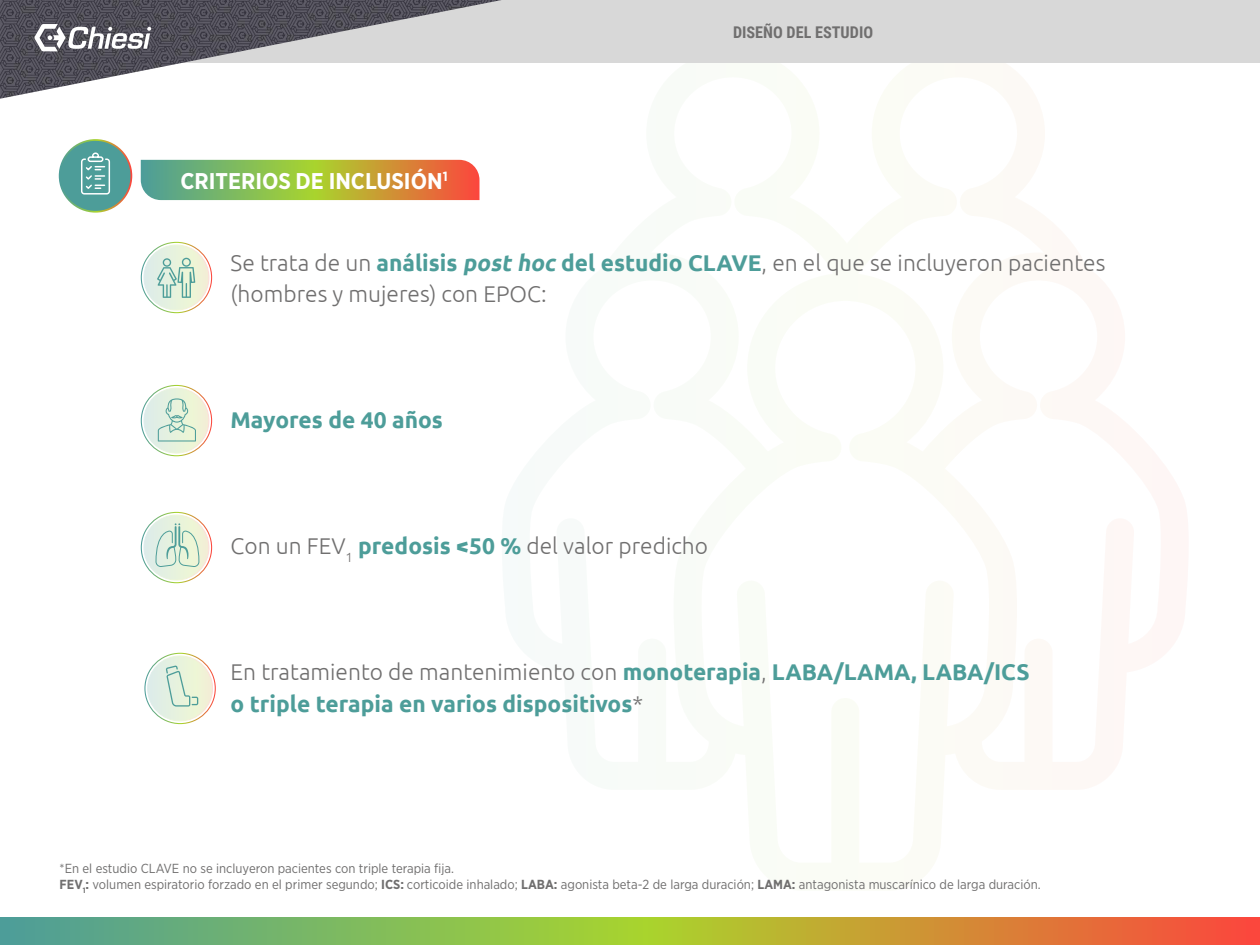
<style>
.page{position:relative;width:1260px;height:945px;background:#fff}
.page>*{position:absolute;margin:0;border:0;box-sizing:border-box;transform-origin:0 0}
.t1{font:300 22.75px/31.5px "Ubuntu";color:#706f6f}
.t2{font:700 22.75px/31.5px "Ubuntu";color:#4d9d99}
.t3{font:700 22.75px "Gotham Narrow";color:#fff}
.t4{font:700 16.19px "Roboto Condensed";color:#706f6f}
.t5{font:13.12px/15.8px "Gotham Narrow";color:#706f6f}
.s1{font-weight:700;color:#4d9d99}
.s2{font-weight:700;font-style:italic;color:#4d9d99}
.s3{font-weight:300;color:#706f6f}
.s4{font-weight:700}
</style>
<div class="page">
<div style="left:0;top:0;width:1260px;height:62px;background:#d8d8d8"></div>
<svg style="left:0;top:917px;width:1260px;height:28px;background:#a5a34d"></svg>
<svg style="left:141px;top:160px;width:339px;height:40px;background:#a6a44f"></svg>
<div style="left:60px;top:140px;width:71px;height:72px;background:#4d9d99;border-radius:50%"></div>
<div style="left:59px;top:139px;width:73px;height:74px;border:2px solid #fff;border-radius:50%"></div>
<img style="left:0;top:0;width:502px;height:99px">
<svg style="left:34px;top:24px;width:117px;height:27px;background:#8e8d93"></svg>
<svg style="left:81px;top:152px;width:30px;height:43px"></svg>
<div style="left:144px;top:515px;width:65px;height:65px;background:#e7f0dd;border-radius:50%"></div>
<div style="left:144px;top:515px;width:65px;height:65px;border:1px solid #fff;border-radius:50%"></div>
<div style="left:141px;top:512px;width:71px;height:71px;border:1px solid #fff;border-radius:50%"></div>
<svg style="left:155px;top:523px;width:45px;height:44px"></svg>
<div style="left:144px;top:388px;width:65px;height:65px;background:#e7f0dd;border-radius:50%"></div>
<div style="left:144px;top:388px;width:65px;height:65px;border:1px solid #fff;border-radius:50%"></div>
<div style="left:141px;top:385px;width:71px;height:71px;border:1px solid #fff;border-radius:50%"></div>
<div style="left:144px;top:245px;width:65px;height:65px;background:#e8f1dc;border-radius:50%"></div>
<div style="left:144px;top:245px;width:65px;height:65px;border:1px solid #fff;border-radius:50%"></div>
<div style="left:141px;top:242px;width:71px;height:71px;border:1px solid #fff;border-radius:50%"></div>
<div style="left:148px;top:656px;width:65px;height:65px;background:#e7f0de;border-radius:50%"></div>
<div style="left:147px;top:656px;width:66px;height:65px;border:1px solid #fff;border-radius:50%"></div>
<div style="left:144px;top:653px;width:72px;height:71px;border:1px solid #fff;border-radius:50%"></div>
<svg style="left:166px;top:666px;width:32px;height:41px"></svg>
<svg style="left:157px;top:258px;width:38px;height:40px"></svg>
<svg style="left:158px;top:398px;width:38px;height:44px"></svg>
<h1 class="t3" style="left:181px;top:166px;width:269px">CRITERIOS DE INCLUSIÓN<sup>1</sup></h1>
<p class="t4" style="left:733px;top:21px;width:142px">DISEÑO DEL ESTUDIO</p>
<h1 class="t1" style="left:231px;top:246px;width:876px">Se trata de un <span class="s1">análisis</span> <span class="s2">post hoc</span> <span class="s1">del estudio CLAVE</span>, en el que se incluyeron pacientes (hombres y mujeres) con EPOC:</h1>
<h1 class="t2" style="left:231px;top:404px;width:214px">Mayores de 40 años</h1>
<h1 class="t1" style="left:231px;top:530px;width:479px">Con un FEV<sub>1</sub> <span class="s1">predosis &lt;50 %</span> del valor predicho</h1>
<h1 class="t2" style="left:231px;top:656px;width:801px"><span class="s3">En tratamiento de mantenimiento con</span> monoterapia<span class="s3">,</span> LABA/LAMA, LABA/ICS o triple terapia en varios dispositivos<span class="s3">*</span></h1>
<p class="t5" style="left:60px;top:860px;width:983px">*En el estudio CLAVE no se incluyeron pacientes con triple terapia fija.<br><span class="s4">FEV</span><sub>1</sub><span class="s4">:</span> volumen espiratorio forzado en el primer segundo; <span class="s4">ICS:</span> corticoide inhalado; <span class="s4">LABA:</span> agonista beta-2 de larga duración; <span class="s4">LAMA:</span> antagonista muscarínico de larga duración.</p>
</div>
